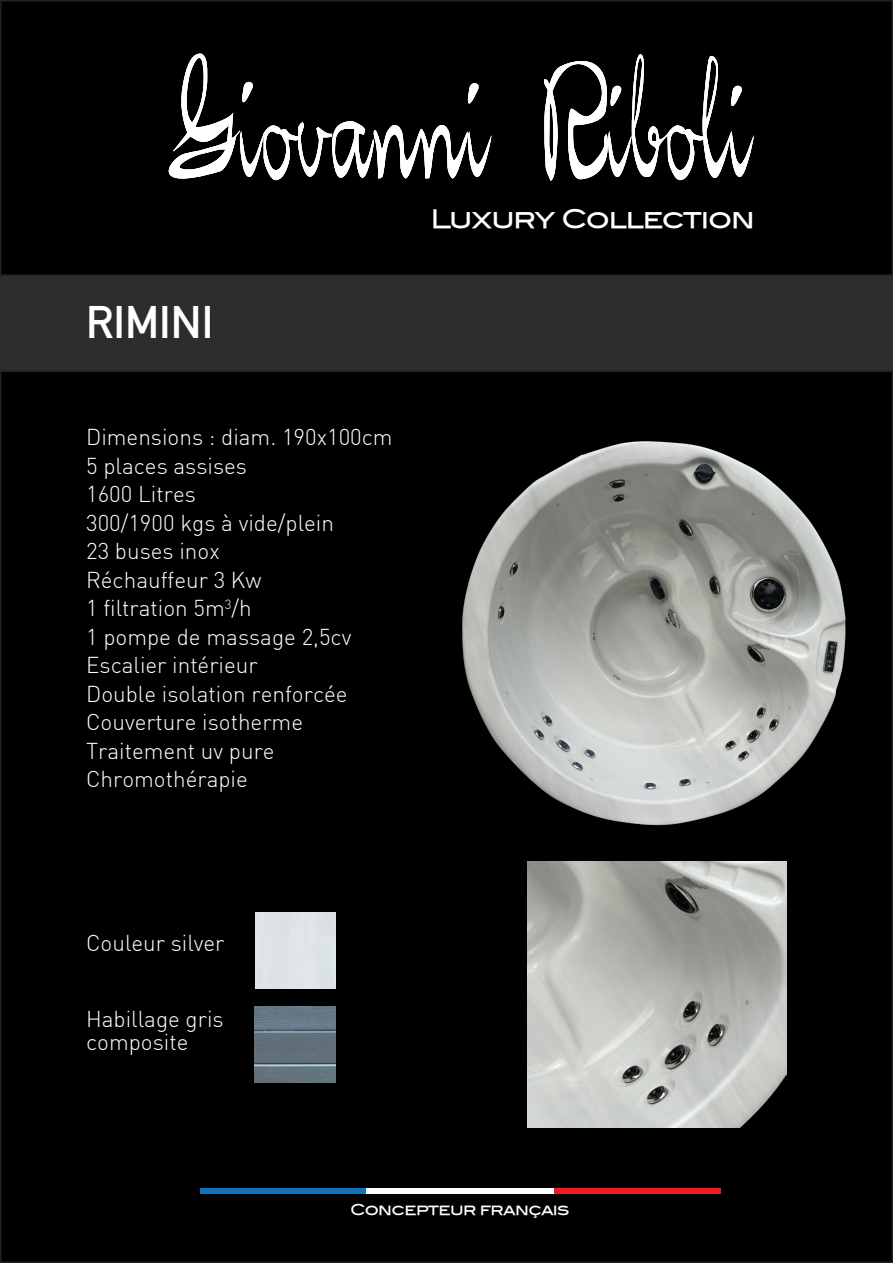
<style>
.page{position:relative;width:893px;height:1263px;background:#fff}
.page>*{position:absolute;margin:0;border:0;box-sizing:border-box;transform-origin:0 0}
.t1{font:700 45px "DIN Alternate";color:#fff}
.t2{font:25.5px "Blair Md ITCTT Medium";letter-spacing:-.05em;color:#fff}
.t3{font:300 22.5px "DIN";color:#fff}
.t4{font:15px "Blair Md ITCTT Medium";letter-spacing:-.05em;color:#fff}
</style>
<div class="page">
<div style="left:1px;top:1px;width:891px;height:1261px;background:#000001"></div>
<img style="left:168px;top:53px;width:586px;height:128px">
<div style="left:0;top:274px;width:893px;height:98px;background:#2b2d2f"></div>
<div style="left:255px;top:913px;width:81px;height:75px;background:#dee4e7"></div>
<img style="left:255px;top:1007px;width:81px;height:75px">
<div style="left:200px;top:1188px;width:166px;height:6px;background:#1074bc"></div>
<div style="left:366px;top:1188px;width:189px;height:6px;background:#fff"></div>
<div style="left:555px;top:1188px;width:166px;height:6px;background:#ee1d23"></div>
<img style="left:462px;top:441px;width:384px;height:385px">
<img style="left:527px;top:862px;width:260px;height:266px">
<p class="t1" style="left:86px;top:288px;width:129px">RIMINI</p>
<p class="t3" style="left:86px;top:423px;width:308px">Dimensions : diam. 190x100cm</p>
<p class="t3" style="left:86px;top:452px;width:162px">5 places assises</p>
<p class="t3" style="left:86px;top:480px;width:111px">1600 Litres</p>
<p class="t3" style="left:86px;top:509px;width:249px">300/1900 kgs à vide/plein</p>
<p class="t3" style="left:86px;top:537px;width:135px">23 buses inox</p>
<p class="t3" style="left:86px;top:566px;width:177px">Réchauffeur 3 Kw</p>
<p class="t3" style="left:86px;top:594px;width:167px">1 filtration 5m<sup>3</sup>/h</p>
<p class="t3" style="left:86px;top:623px;width:267px">1 pompe de massage 2,5cv</p>
<p class="t3" style="left:86px;top:651px;width:173px">Escalier intérieur</p>
<p class="t3" style="left:86px;top:680px;width:263px">Double isolation renforcée</p>
<p class="t3" style="left:86px;top:708px;width:218px">Couverture isotherme</p>
<p class="t3" style="left:86px;top:737px;width:190px">Traitement uv pure</p>
<p class="t3" style="left:86px;top:765px;width:163px">Chromothérapie</p>
<p class="t2" style="left:431px;top:203px;width:326px">Luxury Collection</p>
<p class="t3" style="left:86px;top:929px;width:140px">Couleur silver</p>
<p class="t3" style="left:86px;top:1005px;width:139px">Habillage gris</p>
<p class="t3" style="left:86px;top:1028px;width:104px">composite</p>
<p class="t4" style="left:350px;top:1200px;width:221px">Concepteur français</p>
</div>
